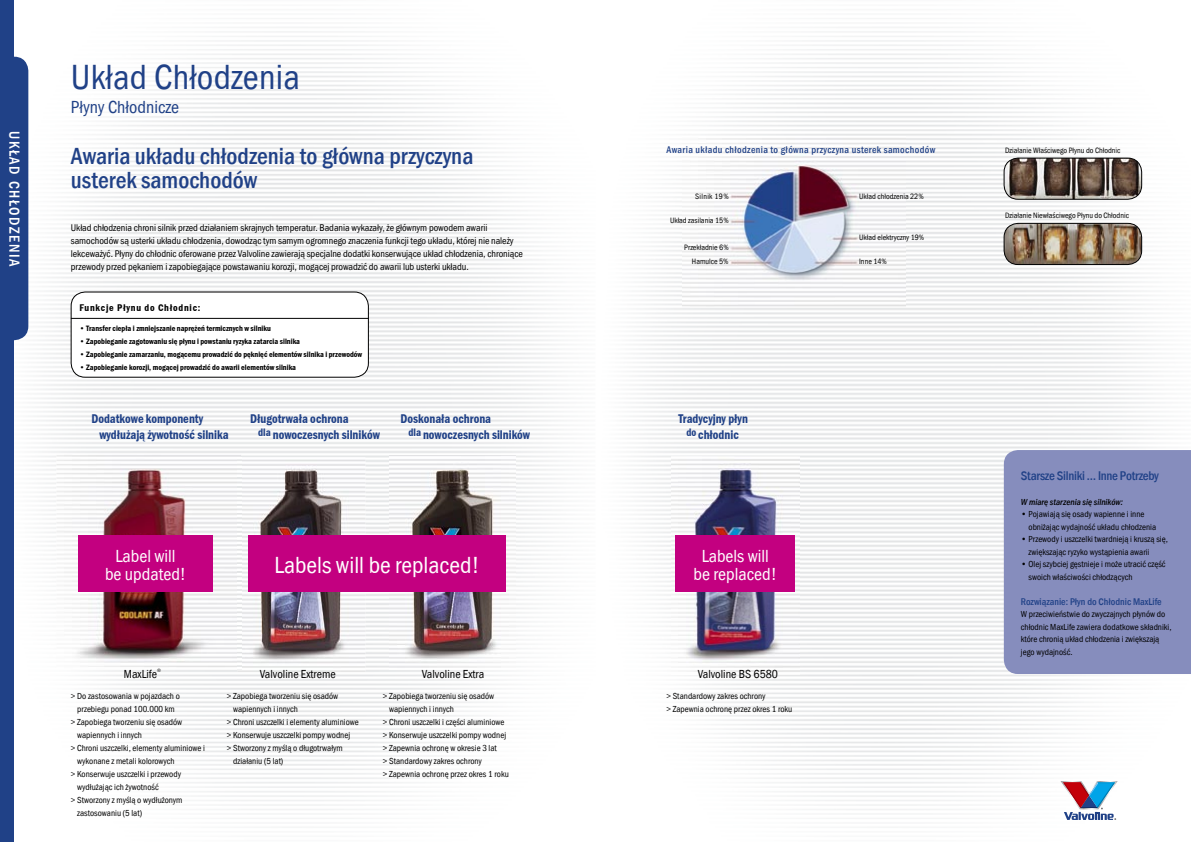
<style>
.page{position:relative;width:1191px;height:842px;background:#fff}
.page>*{position:absolute;margin:0;border:0;box-sizing:border-box;transform-origin:0 0}
.t1{font:36px "Franklin Got URWT Boo Con";letter-spacing:.005em;color:#204187}
.t2{font:24px/24px "Franklin Got URWT Med Con";color:#204187}
.t3{font:24px "Franklin Got URWT Boo Con";color:#fff}
.t4{font:18px/18px "Franklin Got URWT Boo Con";color:#fff;text-align:center}
.t5{font:18px "Franklin Got URWT Boo Con";color:#204187}
.t6{font:15px "Franklin Got URWT Med Con";letter-spacing:.1em;color:#fff}
.t7{font:13px/16px "Franklin Got URWT Dem Con";color:#204187;scale:.95 1}
.t8{font:13px "Franklin Got URWT Med Con";letter-spacing:-.02em;color:#204187}
.t9{font:12px "Franklin Got URWT Boo Con";color:#000}
.t10{font:10px/13px "Franklin Got URWT Boo Con";letter-spacing:-.005em;color:#000}
.t11{font:10px "Franklin Got URWT Med Con";letter-spacing:.035em;color:#204187}
.t12{font:10px "Franklin Got URWT Med Con";color:#204187}
.t13{font:10px "Franklin Got URWT Dem Con";letter-spacing:.075em;color:#000}
.t14{font:9px/12.5px "Franklin Got URWT Boo Con";color:#000}
.t15{font:9px "Franklin Got URWT Med Con Ita";color:#000}
.t16{font:8px "Franklin Got URWT Dem Con";color:#000}
.t17{font:8px/14.2px "Franklin Got URWT Boo Con";color:#000;text-align:right}
.t18{font:8px "Franklin Got URWT Boo Con";letter-spacing:.035em;color:#000}
.t19{font:5px "Franklin Got URWT Boo";color:#000}
</style>
<div class="page">
<img style="left:14px;top:27px;width:1151px;height:792px">
<svg style="left:1060px;top:781px;width:57px;height:39px"></svg>
<div style="left:0;top:0;width:14px;height:842px;background:#204187"></div>
<div style="left:0;top:57px;width:28px;height:283px;background:#204187;border-radius:14px"></div>
<div style="left:1003px;top:450px;width:188px;height:224px;background:#868dbd"></div>
<div style="left:71px;top:292px;width:297px;height:85px;background:#fff;border-radius:14px"></div>
<div style="left:71px;top:292px;width:298px;height:85px;border:1px solid #000;border-radius:14px"></div>
<img style="left:238px;top:458px;width:127px;height:214px">
<img style="left:389px;top:455px;width:126px;height:215px">
<img style="left:671px;top:456px;width:128px;height:218px">
<hr style="left:71px;top:318px;width:298px;height:1px;background:#000">
<img style="left:56px;top:454px;width:185px;height:215px">
<img style="left:238px;top:458px;width:3px;height:211px">
<img style="left:682px;top:137px;width:223px;height:170px">
<img style="left:1004px;top:158px;width:137px;height:41px;border-radius:14px">
<div style="left:1003px;top:158px;width:139px;height:41px;border:1px solid #000;border-radius:14px"></div>
<img style="left:1004px;top:223px;width:137px;height:42px;border-radius:14px">
<div style="left:1003px;top:223px;width:139px;height:42px;border:1px solid #000;border-radius:14px"></div>
<div style="left:249px;top:535px;width:257px;height:57px;background:#c30080"></div>
<div style="left:78px;top:535px;width:135px;height:57px;background:#c30080"></div>
<div style="left:675px;top:535px;width:120px;height:57px;background:#c30080"></div>
<h3 class="t6" style="left:24px;top:131px;width:137px;rotate:90deg">Układ ChłodzEnia</h3>
<h1 class="t1" style="left:71px;top:54px;width:230px">Układ Chłodzenia</h1>
<h3 class="t5" style="left:71px;top:95px;width:110px">Płyny Chłodnicze</h3>
<h2 class="t2" style="left:71px;top:144px;width:404px">awaria układu chłodzenia to główna przyczyna usterek samochodów</h2>
<p class="t10" style="left:71px;top:221px;width:453px">Układ chłodzenia chroni silnik przed działaniem skrajnych temperatur. Badania wykazały, że głównym powodem awarii samochodów są usterki układu chłodzenia, dowodząc tym samym ogromnego znaczenia funkcji tego układu, której nie należy lekceważyć. Płyny do chłodnic oferowane przez Valvoline zawierają specjalne dodatki konserwujące układ chłodzenia, chroniące przewody przed pękaniem i zapobiegające powstawaniu korozji, mogącej prowadzić do awarii lub usterki układu.</p>
<p class="t13" style="left:79px;top:302px;width:122px">Funkcje Płynu do Chłodnic:</p>
<p class="t16" style="left:79px;top:324px;width:193px">• Transfer ciepła i zmniejszanie naprężeń termicznych w silniku</p>
<p class="t16" style="left:79px;top:337px;width:222px">• Zapobieganie zagotowaniu się płynu i powstaniu ryzyka zatarcia silnika</p>
<p class="t16" style="left:79px;top:350px;width:284px">• Zapobieganie zamarzaniu, mogącemu prowadzić do pęknięć elementów silnika i przewodów</p>
<p class="t16" style="left:79px;top:363px;width:218px">• Zapobieganie korozji, mogącej prowadzić do awarii elementów silnika</p>
<p class="t11" style="left:666px;top:143px;width:270px">awaria układu chłodzenia to główna przyczyna usterek samochodów</p>
<p class="t18" style="left:695px;top:191px;width:35px">Silnik 19%</p>
<p class="t17" style="left:670px;top:214px;width:60px">Układ zasilania 15%</p>
<p class="t17" style="left:684px;top:241px;width:46px">Przekładnie 6%<br>Hamulce 5%</p>
<p class="t17" style="left:859px;top:189px;width:66px">Układ chłodzenia 22%</p>
<p class="t17" style="left:859px;top:231px;width:67px">Układ elektryczny 19%</p>
<p class="t17" style="left:859px;top:255px;width:29px">Inne 14%</p>
<h3 class="t7" style="left:99px;top:411px;width:138px;text-indent:-8px">Dodatkowe komponenty wydłużają żywotność silnika</h3>
<h3 class="t7" style="left:258px;top:411px;width:129px;text-indent:-8px">Długotrwała ochrona<br><sup>dla</sup> nowoczesnych silników</h3>
<h3 class="t7" style="left:408px;top:411px;width:129px;text-indent:-8px">Doskonała ochrona<br><sup>dla</sup> nowoczesnych silników</h3>
<h3 class="t7" style="left:678px;top:411px;width:75px;text-align:center">Tradycyjny płyn <sup>do</sup> chłodnic</h3>
<h3 class="t4" style="left:105px;top:547px;width:82px">Label will be updated!</h3>
<h3 class="t4" style="left:693px;top:547px;width:85px">Labels will be replaced!</h3>
<h2 class="t3" style="left:274px;top:550px;width:207px">Labels will be replaced!</h2>
<h3 class="t9" style="left:124px;top:666px;width:35px">MaxLife</h3>
<p class="t19" style="left:157px;top:667px;width:5px">®</p>
<h3 class="t9" style="left:260px;top:666px;width:77px">Valvoline Extreme</h3>
<h3 class="t9" style="left:422px;top:666px;width:64px">Valvoline Extra</h3>
<h3 class="t9" style="left:697px;top:666px;width:82px">Valvoline BS 6580</h3>
<p class="t14" style="left:71px;top:690px;width:110px">&gt; Do zastosowania w pojazdach o</p>
<p class="t14" style="left:77px;top:703px;width:99px">przebiegu ponad 100.000 km</p>
<p class="t14" style="left:71px;top:716px;width:113px">&gt; Zapobiega tworzeniu się osadów</p>
<p class="t14" style="left:77px;top:729px;width:66px">wapiennych i innych</p>
<p class="t14" style="left:71px;top:742px;width:135px">&gt; Chroni uszczelki, elementy aluminiowe i</p>
<p class="t14" style="left:77px;top:755px;width:99px">wykonane z metali kolorowych</p>
<p class="t14" style="left:71px;top:768px;width:112px">&gt; Konserwuje uszczelki i przewody</p>
<p class="t14" style="left:77px;top:781px;width:83px">wydłużając ich żywotność</p>
<p class="t14" style="left:71px;top:794px;width:113px">&gt; Stworzony z myślą o wydłużonym</p>
<p class="t14" style="left:77px;top:807px;width:66px">zastosowaniu (5 lat)</p>
<p class="t14" style="left:227px;top:690px;width:113px">&gt; Zapobiega tworzeniu się osadów</p>
<p class="t14" style="left:233px;top:703px;width:66px">wapiennych i innych</p>
<p class="t14" style="left:227px;top:716px;width:133px">&gt; Chroni uszczelki i elementy aluminiowe</p>
<p class="t14" style="left:227px;top:729px;width:125px">&gt; Konserwuje uszczelki pompy wodnej</p>
<p class="t14" style="left:227px;top:742px;width:117px">&gt; Stworzony z myślą o długotrwałym</p>
<p class="t14" style="left:233px;top:755px;width:52px">działaniu (5 lat)</p>
<p class="t14" style="left:383px;top:690px;width:113px">&gt; Zapobiega tworzeniu się osadów</p>
<p class="t14" style="left:389px;top:703px;width:66px">wapiennych i innych</p>
<p class="t14" style="left:383px;top:716px;width:123px">&gt; Chroni uszczelki i części aluminiowe</p>
<p class="t14" style="left:383px;top:729px;width:125px">&gt; Konserwuje uszczelki pompy wodnej</p>
<p class="t14" style="left:383px;top:742px;width:116px">&gt; Zapewnia ochronę w okresie 3 lat</p>
<p class="t14" style="left:383px;top:755px;width:101px">&gt; Standardowy zakres ochrony</p>
<p class="t14" style="left:383px;top:768px;width:127px">&gt; Zapewnia ochronę przez okres 1 roku</p>
<p class="t14" style="left:666px;top:690px;width:127px;line-height:13px">&gt; Standardowy zakres ochrony<br>&gt; Zapewnia ochronę przez okres 1 roku</p>
<p class="t17" style="left:1005px;top:143px;width:117px">Działanie Właściwego Płynu do Chłodnic</p>
<p class="t17" style="left:1005px;top:208px;width:125px">Działanie Niewłaściwego Płynu do Chłodnic</p>
<h3 class="t8" style="left:1020px;top:467px;width:140px">Starsze Silniki … inne Potrzeby</h3>
<p class="t15" style="left:1020px;top:497px;width:104px">W miarę starzenia się silników:</p>
<p class="t14" style="left:1028px;top:508px;width:129px;text-indent:-8px">• Pojawiają się osady wapienne i inne obniżając wydajność układu chłodzenia</p>
<p class="t14" style="left:1028px;top:533px;width:141px;text-indent:-8px">• Przewody i uszczelki twardnieją i kruszą się, zwiększając ryzyko wystąpienia awarii</p>
<p class="t14" style="left:1028px;top:558px;width:138px;text-indent:-8px">• Olej szybciej gęstnieje i może utracić część swoich właściwości chłodzących</p>
<p class="t12" style="left:1020px;top:595px;width:142px">Rozwiązanie: Płyn do Chłodnic MaxLife</p>
<p class="t14" style="left:1020px;top:608px;width:152px">W przeciwieństwie do zwyczajnych płynów do chłodnic MaxLife zawiera dodatkowe składniki, które chronią układ chłodzenia i zwiększają jego wydajność.</p>
</div>
